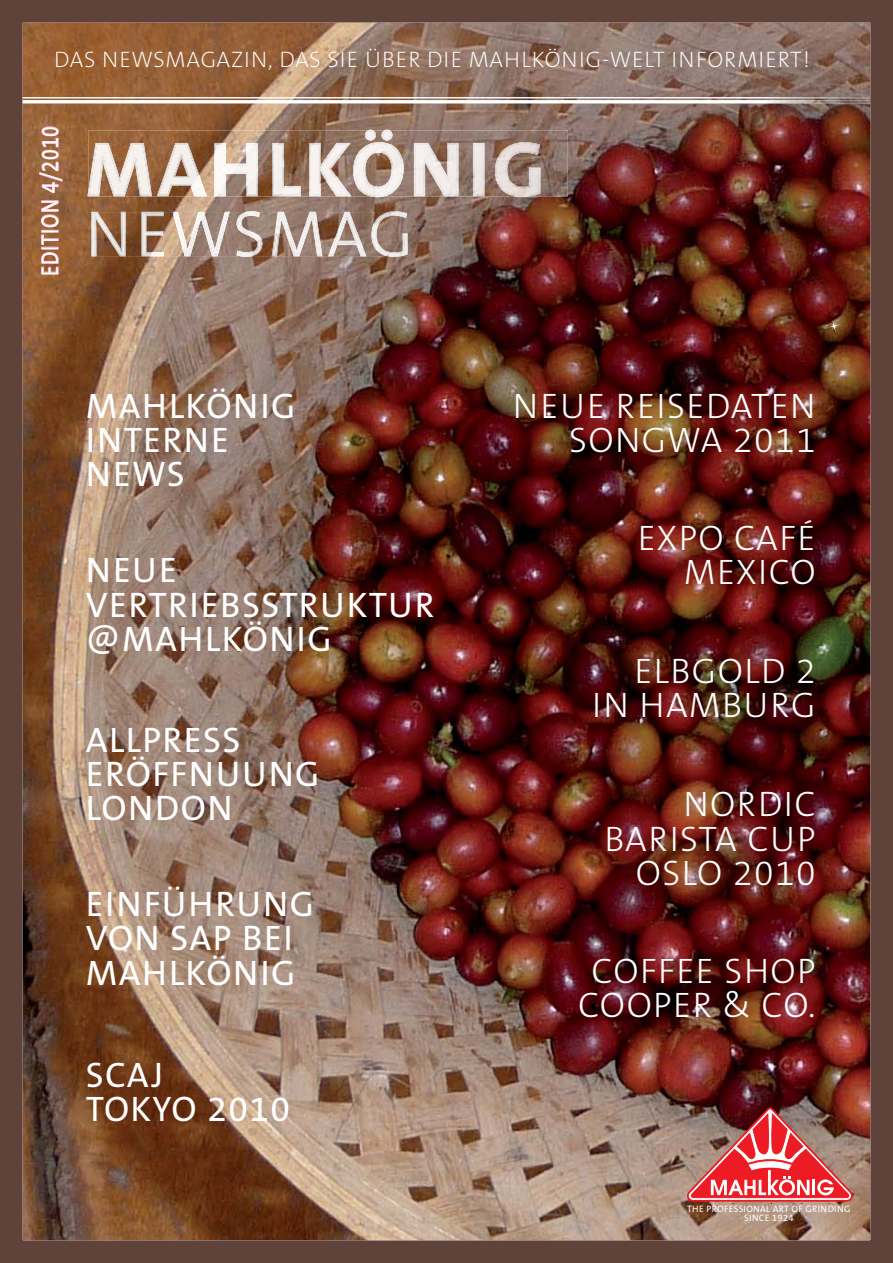
<style>
.page{position:relative;width:893px;height:1263px;background:#fff}
.page>*{position:absolute;margin:0;border:0;box-sizing:border-box;transform-origin:0 0}
.t1{font:35.7px/34.2px "The Sans B5 Plain";letter-spacing:.04em;color:#fff}
.t2{font:300 35.7px/34.2px "The Sans B3";letter-spacing:.04em;color:#fff;text-align:right}
.t3{font:24.3px "The Sans B5 Plain";letter-spacing:.05em;color:#fff;scale:.8 1}
.t4{font:200 22.5px "The Sans B2";letter-spacing:.04em;color:#fff}
.t5{font:9.3px/9px "The Sans B5 Plain";letter-spacing:.03em;color:#fff;text-align:center}
</style>
<div class="page">
<img style="left:0;top:0;width:893px;height:1263px">
<img style="left:540px;top:130px;width:28px;height:66px">
<img style="left:88px;top:130px;width:452px;height:12px">
<img style="left:88px;top:142px;width:452px;height:54px">
<img style="left:91px;top:211px;width:317px;height:46px">
<img style="left:96px;top:212px;width:77px;height:44px">
<img style="left:173px;top:212px;width:234px;height:44px">
<img style="left:23px;top:97px;width:847px;height:1px">
<img style="left:23px;top:100px;width:847px;height:3px">
<svg style="left:870px;top:97px;width:2px;height:6px"></svg>
<svg style="left:828px;top:320px;width:12px;height:12px"></svg>
<svg style="left:686px;top:1106px;width:168px;height:98px;background:#c06361"></svg>
<p class="t4" style="left:54px;top:48px;width:757px">DAS NEWSMAGAZIN, DAS SIE ÜBER DIE MAHLKÖNIG-WELT INFORMIERT!</p>
<p class="t3" style="left:38px;top:276px;width:189px;rotate:-90deg">EDITION 4/2010</p>
<p class="t1" style="left:86px;top:390px;width:211px">MAHLKÖNIG<br>INTERNE<br>NEWS</p>
<p class="t1" style="left:86px;top:555px;width:350px">NEUE<br>VERTRIEBSSTRUKTUR @MAHLKÖNIG</p>
<p class="t1" style="left:86px;top:724px;width:235px">ALLPRESS<br>ERÖFFNUUNG<br>LONDON</p>
<p class="t1" style="left:86px;top:889px;width:230px">EINFÜHRUNG<br>VON SAP BEI<br>MAHLKÖNIG</p>
<p class="t1" style="left:86px;top:1059px;width:206px">SCAJ<br>TOKYO 2010</p>
<p class="t2" style="left:513px;top:390px;width:304px">NEUE REISEDATEN<br>SONGWA 2011</p>
<p class="t2" style="left:638px;top:523px;width:179px">EXPO CAFÉ<br>MEXICO</p>
<p class="t2" style="left:592px;top:655px;width:225px">ELBGOLD 2<br>IN HAMBURG</p>
<p class="t2" style="left:604px;top:789px;width:213px">NORDIC<br>BARISTA CUP<br>OSLO 2010</p>
<p class="t2" style="left:578px;top:956px;width:239px;text-align:center">COFFEE SHOP<br>COOPER &amp; CO.</p>
<p class="t5" style="left:687px;top:1205px;width:165px">THE PROFESSIONAL ART OF GRINDING<br>SINCE 1924</p>
</div>
